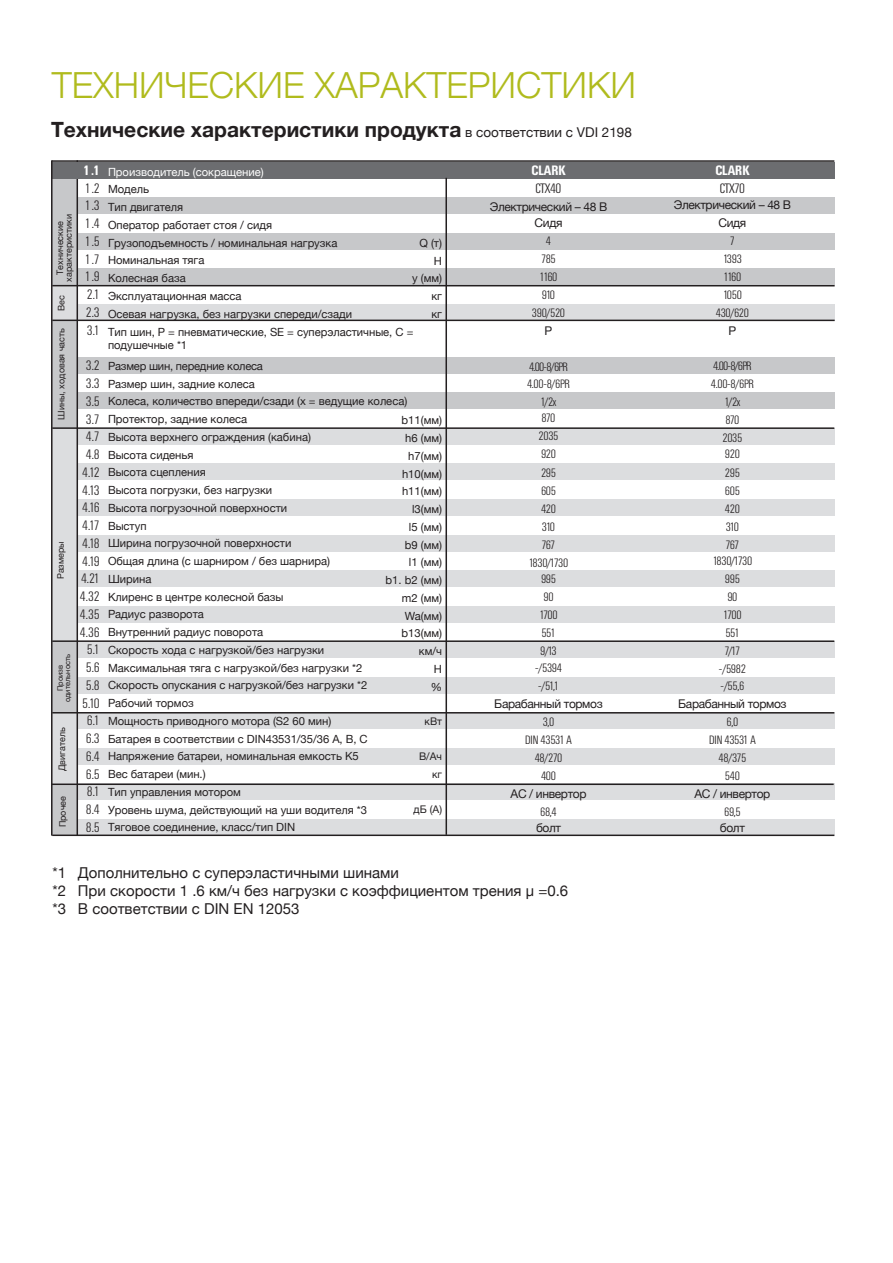
<style>
.page{position:relative;width:893px;height:1263px;background:#fff}
.page>*{position:absolute;margin:0;border:0;box-sizing:border-box;transform-origin:0 0}
.t1{font:300 36px "Helvetica Neue";color:#b0bb1d}
.t2{font:700 21px "Helvetica Neue";color:#231f20}
.t3{font:15px/18px "Helvetica Neue";color:#231f20}
.t4{font:300 13.5px/17.7px "Univers Condensed BQ";letter-spacing:-.085em;color:#231f20;text-align:center}
.t5{font:300 13.5px/17.7px "Univers Condensed BQ";letter-spacing:-.05em;color:#231f20;text-align:justify}
.t6{font:700 13.5px "Univers Condensed BQ";letter-spacing:-.01em;color:#fff}
.t7{font:300 12px/18px "Univers Condensed BQ";letter-spacing:-.03em;color:#231f20;text-align:center}
.t8{font:12px/16.5px "Helvetica Neue";letter-spacing:-.03em;color:#231f20;text-align:center}
.t9{font:300 12px/16.5px "Univers Condensed BQ";letter-spacing:-.05em;color:#231f20}
.t10{font:11.25px/17.7px "Helvetica Neue";letter-spacing:-.005em;color:#231f20}
.t11{font:11.25px "Helvetica Neue";letter-spacing:-.005em;color:#fff}
.t12{font:10.5px/17.7px "Helvetica Neue";color:#231f20;text-align:right}
.t13{font:9px/8.7px "Helvetica Neue";color:#231f20;text-align:center}
.t14{font:7.5px/7.2px "Helvetica Neue";color:#231f20;text-align:center}
.s1{font-weight:400;font-size:13.5px}
</style>
<div class="page">
<div style="left:52px;top:819px;width:782px;height:17px;background:#dcdddf"></div>
<div style="left:52px;top:197px;width:782px;height:17px;background:#c7c8ca"></div>
<div style="left:52px;top:233px;width:782px;height:17px;background:#c7c8ca"></div>
<div style="left:52px;top:268px;width:782px;height:17px;background:#c7c8ca"></div>
<div style="left:52px;top:304px;width:782px;height:17px;background:#dcdddf"></div>
<div style="left:52px;top:357px;width:782px;height:17px;background:#c7c8ca"></div>
<div style="left:52px;top:392px;width:782px;height:17px;background:#c7c8ca"></div>
<div style="left:52px;top:428px;width:782px;height:17px;background:#dcdddf"></div>
<div style="left:52px;top:499px;width:782px;height:17px;background:#dcdddf"></div>
<div style="left:52px;top:535px;width:782px;height:16px;background:#dcdddf"></div>
<div style="left:52px;top:570px;width:782px;height:17px;background:#dcdddf"></div>
<div style="left:52px;top:606px;width:782px;height:17px;background:#dcdddf"></div>
<div style="left:52px;top:641px;width:782px;height:17px;background:#dcdddf"></div>
<div style="left:52px;top:677px;width:782px;height:17px;background:#dcdddf"></div>
<div style="left:52px;top:712px;width:782px;height:17px;background:#dcdddf"></div>
<div style="left:52px;top:748px;width:782px;height:17px;background:#dcdddf"></div>
<div style="left:52px;top:783px;width:782px;height:17px;background:#dcdddf"></div>
<div style="left:52px;top:179px;width:25px;height:126px;background:#c7c8ca"></div>
<div style="left:52px;top:320px;width:25px;height:108px;background:#c7c8ca"></div>
<div style="left:52px;top:641px;width:25px;height:72px;background:#c7c8ca"></div>
<div style="left:52px;top:286px;width:25px;height:35px;background:#dcdddf"></div>
<div style="left:52px;top:429px;width:25px;height:211px;background:#dcdddf"></div>
<div style="left:52px;top:463px;width:782px;height:17px;background:#dcdddf"></div>
<div style="left:52px;top:713px;width:25px;height:70px;background:#dcdddf"></div>
<div style="left:52px;top:785px;width:26px;height:49px;background:#c7c8ca"></div>
<hr style="left:52px;top:834px;width:782px;height:2px;background:#231f20">
<hr style="left:52px;top:712px;width:782px;height:1px;background:#231f20">
<hr style="left:52px;top:640px;width:782px;height:2px;background:#231f20">
<hr style="left:52px;top:427px;width:782px;height:2px;background:#231f20">
<hr style="left:77px;top:160px;width:1px;height:676px;background:#231f20">
<hr style="left:52px;top:320px;width:783px;height:1px;background:#231f20">
<hr style="left:52px;top:285px;width:783px;height:1px;background:#231f20">
<div style="left:52px;top:162px;width:782px;height:17px;background:#6c6d70"></div>
<hr style="left:445px;top:178px;width:2px;height:657px;background:#231f20">
<hr style="left:52px;top:160px;width:782px;height:2px;background:#231f20">
<hr style="left:51px;top:160px;width:2px;height:676px;background:#231f20">
<hr style="left:52px;top:783px;width:782px;height:2px;background:#231f20">
<h1 class="t1" style="left:52px;top:64px;width:585px">ТЕХНИЧЕСКИЕ ХАРАКТЕРИСТИКИ</h1>
<h2 class="t2" style="left:51px;top:117px;width:582px">Технические характеристики продукта <span class="s1">в соответствии с VDI 2198</span></h2>
<p class="t6" style="left:83px;top:163px;width:18px">1.1</p>
<p class="t5" style="left:85px;top:180px;width:17px">1.2<br>1.3<br>1.4<br>1.5<br>1.7<br>1.9<br>2.1<br>2.3<br>3.1</p>
<p class="t4" style="left:80px;top:357px;width:21px">3.2<br>3.3<br>3.5<br>3.7<br>4.7<br>4.8<br>4.12<br>4.13<br>4.16<br>4.17<br>4.18<br>4.19<br>4.21<br>4.32<br>4.35<br>4.36<br>5.1<br>5.6<br>5.8<br>5.10<br>6.1<br>6.3<br>6.4<br>6.5<br>8.1<br>8.4<br>8.5</p>
<p class="t13" style="left:55px;top:282px;width:69px;rotate:-90deg">Технические характеристики</p>
<p class="t13" style="left:57px;top:311px;width:17px;rotate:-90deg">Вес</p>
<p class="t13" style="left:57px;top:419px;width:93px;rotate:-90deg">Шины, ходовая часть</p>
<p class="t13" style="left:56px;top:579px;width:39px;rotate:-90deg">Размеры</p>
<p class="t14" style="left:57px;top:702px;width:50px;rotate:-90deg">Произв одительность</p>
<p class="t13" style="left:58px;top:771px;width:46px;rotate:-90deg">Двигатель</p>
<p class="t13" style="left:58px;top:827px;width:33px;rotate:-90deg">Прочее</p>
<p class="t11" style="left:108px;top:165px;width:157px">Производитель (сокращение)</p>
<p class="t10" style="left:108px;top:180px;width:307px">Модель<br>Тип двигателя<br>Оператор работает стоя / сидя<br>Грузоподъемность / номинальная нагрузка<br>Номинальная тяга<br>Колесная база<br>Эксплуатационная масса<br>Осевая нагрузка, без нагрузки спереди/сзади<br>Тип шин, Р = пневматические, SE = суперэластичные, С =</p>
<p class="t10" style="left:108px;top:334px;width:157px;line-height:20.7px">подушечные *1<br>Размер шин, передние колеса</p>
<p class="t10" style="left:108px;top:374px;width:301px">Размер шин, задние колеса<br>Колеса, количество впереди/сзади (x = ведущие колеса)<br>Протектор, задние колеса<br>Высота верхнего ограждения (кабина)<br>Высота сиденья<br>Высота сцепления<br>Высота погрузки, без нагрузки<br>Высота погрузочной поверхности<br>Выступ<br>Ширина погрузочной поверхности<br>Общая длина (с шарниром / без шарнира)<br>Ширина<br>Клиренс в центре колесной базы<br>Радиус разворота<br>Внутренний радиус поворота<br>Скорость хода с нагрузкой/без нагрузки<br>Максимальная тяга с нагрузкой/без нагрузки *2<br>Скорость опускания с нагрузкой/без нагрузки *2<br>Рабочий тормоз<br>Мощность приводного мотора (S2 60 мин)<br>Батарея в соответствии с DIN43531/35/36 А, В, С<br>Напряжение батареи, номинальная емкость К5<br>Вес батареи (мин.)<br>Тип управления мотором<br>Уровень шума, действующий на уши водителя *3<br>Тяговое соединение, класс/тип DIN</p>
<p class="t10" style="left:412px;top:234px;width:32px;text-align:right">Q (т)<br>Н<br>y (мм) кг<br>кг</p>
<p class="t10" style="left:385px;top:411px;width:58px;text-align:right">b11(мм)<br>h6 (мм) h7(мм) h10(мм) h11(мм) l3(мм)<br>l5 (мм)<br>b9 (мм)<br>l1 (мм)<br>b1. b2 (мм) m2 (мм)<br>Wa(мм) b13(мм) км/ч<br>Н<br>%</p>
<p class="t12" style="left:424px;top:712px;width:19px">кВт</p>
<p class="t12" style="left:419px;top:747px;width:24px">В/Ач кг</p>
<p class="t12" style="left:414px;top:800px;width:30px">дБ (А)</p>
<p class="t6" style="left:531px;top:163px;width:36px">CLARK</p>
<p class="t5" style="left:536px;top:180px;width:27px">CTX40</p>
<p class="t8" style="left:490px;top:198px;width:119px">Электрический – 48 В<br>Сидя</p>
<p class="t7" style="left:532px;top:233px;width:35px">4<br>785<br>1160<br>910<br>390/520</p>
<p class="t8" style="left:545px;top:323px;width:9px">Р</p>
<p class="t9" style="left:527px;top:359px;width:44px">4.00-8/6PR<br>4.00-8/6PR</p>
<p class="t7" style="left:541px;top:394px;width:17px;line-height:16.5px;text-align:left">1/2x<br>870</p>
<p class="t7" style="left:529px;top:428px;width:41px">2035<br>920<br>295<br>605<br>420<br>310<br>767<br>1830/1730</p>
<p class="t7" style="left:539px;top:570px;width:20px">995<br>90<br>1700<br>551<br>9/13</p>
<p class="t7" style="left:535px;top:659px;width:28px;text-align:left">-/5394 -/51,1</p>
<p class="t8" style="left:494px;top:695px;width:110px">Барабанный тормоз</p>
<p class="t7" style="left:525px;top:713px;width:48px">3,0<br>DIN 43531 A<br>48/270<br>400</p>
<p class="t8" style="left:511px;top:785px;width:77px">АС / инвертор</p>
<p class="t7" style="left:540px;top:803px;width:18px">68,4</p>
<p class="t8" style="left:536px;top:819px;width:26px">болт</p>
<h3 class="t3" style="left:52px;top:863px;width:517px">*1 Дополнительно с суперэластичными шинами<br>*2 При скорости 1 .6 км/ч без нагрузки с коэффициентом трения μ =0.6 *3 В соответствии с DIN EN 12053</h3>
<p class="t6" style="left:715px;top:163px;width:36px">CLARK</p>
<p class="t5" style="left:720px;top:180px;width:27px">CTX70</p>
<p class="t8" style="left:674px;top:196px;width:119px;line-height:18px">Электрический – 48 В<br>Сидя</p>
<p class="t7" style="left:716px;top:233px;width:35px">7<br>1393<br>1160<br>1050<br>430/620</p>
<p class="t8" style="left:729px;top:323px;width:9px">Р</p>
<p class="t7" style="left:711px;top:357px;width:44px">4.00-8/6PR<br>4.00-8/6PR<br>1/2x<br>870<br>2035</p>
<p class="t7" style="left:725px;top:446px;width:17px;text-align:justify">920<br>295<br>605<br>420<br>310<br>767</p>
<p class="t7" style="left:713px;top:552px;width:41px">1830/1730<br>995<br>90<br>1700<br>551<br>7/17 -/5982</p>
<p class="t7" style="left:721px;top:677px;width:25px">-/55,6</p>
<p class="t8" style="left:678px;top:695px;width:110px">Барабанный тормоз</p>
<p class="t7" style="left:709px;top:713px;width:48px">6,0<br>DIN 43531 A<br>48/375<br>540</p>
<p class="t8" style="left:694px;top:785px;width:77px">АС / инвертор</p>
<p class="t7" style="left:724px;top:803px;width:18px">69,5</p>
<p class="t8" style="left:720px;top:819px;width:26px">болт</p>
</div>
